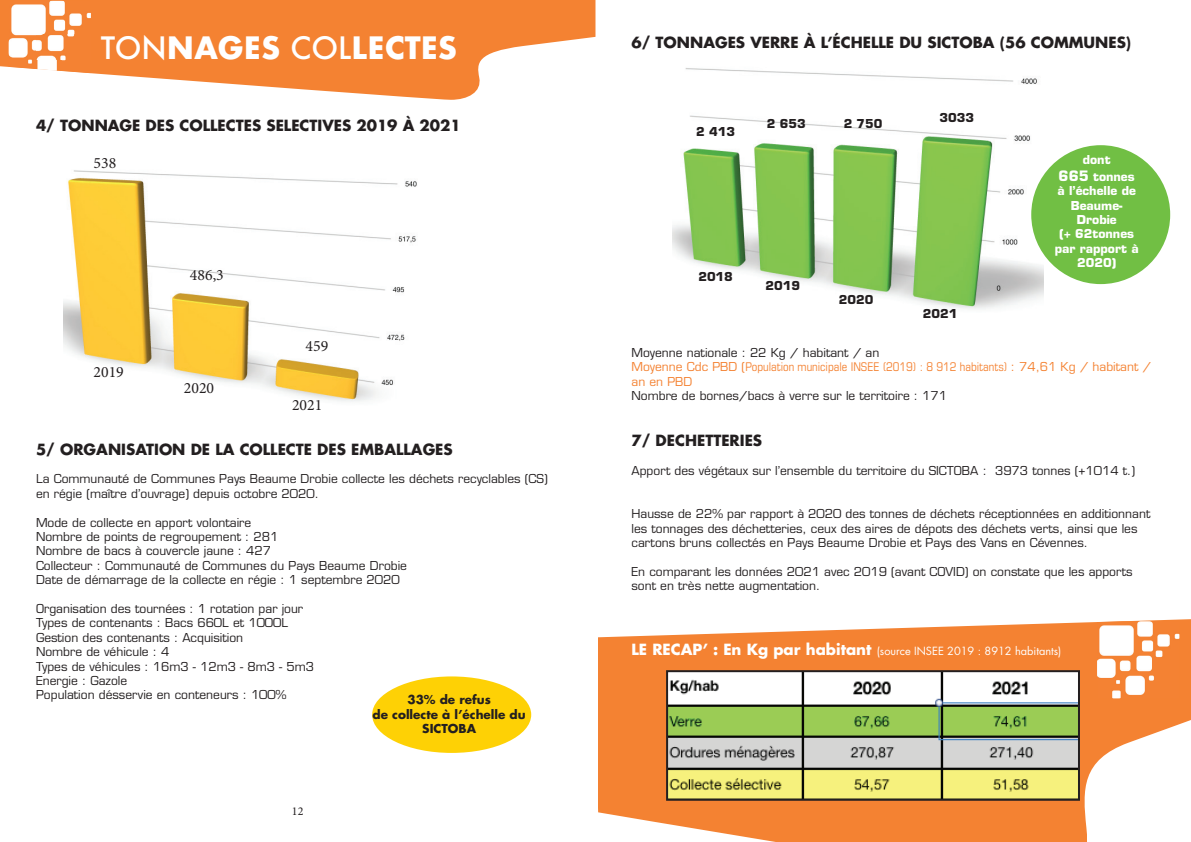
<style>
.page{position:relative;width:1191px;height:842px;background:#fff}
.page>*{position:absolute;margin:0;border:0;box-sizing:border-box;transform-origin:0 0}
.t1{font:700 30px "Futura";color:#fff}
.t2{font:15.8px "Minion Pro";color:#231f20}
.t3{font:700 15px "Futura Std";color:#231f20}
.t4{font:12px/14.4px "Eurostile LT Std";color:#231f20}
.t5{font:condensed 12px/14.4px "Eurostile LT Std";color:#f48232}
.t6{font:700 12px/14.4px "Eurostile LT Std";color:#fff;text-align:center}
.t7{font:700 12px/14.4px "Futura Std";color:#231f20;text-align:center}
.t8{font:700 12px "Eurostile LT Std";color:#231f20}
.t9{font:12px "Minion Pro";color:#231f20}
.t10{font:11px "Futura Std";color:#fff}
.s1{font-weight:500}
.s2{font-size:14px}
.s3{font-stretch:normal;color:#231f20}
.s4{font-stretch:normal}
.s5{font-weight:700;font-size:15px}
</style>
<div class="page">
<div style="left:372px;top:676px;width:159px;height:77px;background:#fed105;border-radius:50%"></div>
<svg style="left:0;top:0;width:595px;height:100px;fill:#f48232"></svg>
<svg style="left:598px;top:619px;width:593px;height:223px;fill:#f48232"></svg>
<img style="left:63px;top:170px;width:354px;height:232px">
<img style="left:672px;top:68px;width:371px;height:241px">
<div style="left:1031px;top:145px;width:139px;height:139px;background:#71bf44;border-radius:50%"></div>
<img style="left:9px;top:73px;width:24px;height:5px">
<img style="left:33px;top:73px;width:58px;height:5px">
<img style="left:9px;top:1px;width:82px;height:72px">
<img style="left:36px;top:34px;width:55px;height:26px">
<img style="left:669px;top:673px;width:408px;height:125px">
<div style="left:666px;top:670px;width:414px;height:131px;border:2px solid #231f20"></div>
<img style="left:1097px;top:621px;width:82px;height:77px">
<h1 class="t1" style="left:101px;top:26px;width:358px"><span class="s1">TON</span>NAGES <span class="s1">COL</span>LECTES</h1>
<p class="t3" style="left:36px;top:116px;width:426px">4/ TONNAGE DES COLLECTES SELECTIVES 2019 À 2021</p>
<h2 class="t2" style="left:94px;top:153px;width:24px">538</h2>
<h2 class="t2" style="left:94px;top:361px;width:32px">2019</h2>
<h2 class="t2" style="left:190px;top:265px;width:35px">486,3</h2>
<h2 class="t2" style="left:184px;top:378px;width:32px">2020</h2>
<h2 class="t2" style="left:305px;top:336px;width:24px">459</h2>
<h2 class="t2" style="left:292px;top:394px;width:32px">2021</h2>
<p class="t3" style="left:36px;top:439px;width:418px">5/ ORGANISATION DE LA COLLECTE DES EMBALLAGES</p>
<p class="t4" style="left:36px;top:472px;width:513px">La Communauté de Communes Pays Beaume Drobie collecte les déchets recyclables (CS) en régie (maître d’ouvrage) depuis octobre 2020.</p>
<p class="t4" style="left:36px;top:515px;width:372px">Mode de collecte en apport volontaire<br>Nombre de points de regroupement : 281<br>Nombre de bacs à couvercle jaune : 427<br>Collecteur : Communauté de Communes du Pays Beaume Drobie Date de démarrage de la collecte en régie : 1 septembre 2020</p>
<p class="t4" style="left:36px;top:601px;width:279px">Organisation des tournées : 1 rotation par jour Types de contenants : Bacs 660L et 1000L Gestion des contenants : Acquisition<br>Nombre de véhicule : 4<br>Types de véhicules : 16m3 - 12m3 - 8m3 - 5m3<br>Energie : Gazole<br>Population désservie en conteneurs : 100%</p>
<p class="t7" style="left:373px;top:693px;width:155px">33% de refus<br>de collecte à l’échelle du<br>SICTOBA</p>
<p class="t9" style="left:292px;top:803px;width:13px">12</p>
<p class="t3" style="left:631px;top:33px;width:501px">6/ TONNAGES VERRE À L’ÉCHELLE DU SICTOBA (56 COMMUNES)</p>
<p class="t8" style="left:696px;top:124px;width:40px">2 413</p>
<p class="t8" style="left:767px;top:116px;width:40px">2 653</p>
<p class="t8" style="left:843px;top:116px;width:40px">2 750</p>
<p class="t8" style="left:939px;top:110px;width:36px">3033</p>
<p class="t8" style="left:698px;top:269px;width:36px">2018</p>
<p class="t8" style="left:765px;top:278px;width:36px">2019</p>
<p class="t8" style="left:838px;top:292px;width:36px">2020</p>
<p class="t8" style="left:923px;top:306px;width:36px">2021</p>
<p class="t6" style="left:1058px;top:151px;width:78px;line-height:16.8px">dont<br><span class="s2">665</span> tonnes</p>
<p class="t6" style="left:1054px;top:184px;width:86px">à l’échelle de<br>Beaume-<br>Drobie<br>(+ 62tonnes par rapport à<br>2020)</p>
<p class="t5" style="left:631px;top:345px;width:521px"><span class="s3">Moyenne nationale : 22 Kg / habitant / an<br></span><span class="s4">Moyenne Cdc PBD (</span>Population municipale INSEE (2019) : 8 912 habitants) <span class="s4">: 74,61 Kg / habitant / an en PBD</span></p>
<p class="t4" style="left:631px;top:389px;width:317px">Nombre de bornes/bacs à verre sur le territoire : 171</p>
<p class="t3" style="left:631px;top:431px;width:132px">7/ DECHETTERIES</p>
<p class="t4" style="left:631px;top:464px;width:505px">Apport des végétaux sur l’ensemble du territoire du SICTOBA : 3973 tonnes (+1014 t.)</p>
<p class="t4" style="left:631px;top:507px;width:520px">Hausse de 22% par rapport à 2020 des tonnes de déchets réceptionnées en additionnant les tonnages des déchetteries, ceux des aires de dépots des déchets verts, ainsi que les cartons bruns collectés en Pays Beaume Drobie et Pays des Vans en Cévennes.</p>
<p class="t4" style="left:631px;top:564px;width:502px">En comparant les données 2021 avec 2019 (avant COVID) on constate que les apports sont en très nette augmentation.</p>
<p class="t10" style="left:631px;top:644px;width:431px"><span class="s5">LE RECAP’ : En Kg par habitant</span> (source INSEE 2019 : 8912 habitants)</p>
</div>
